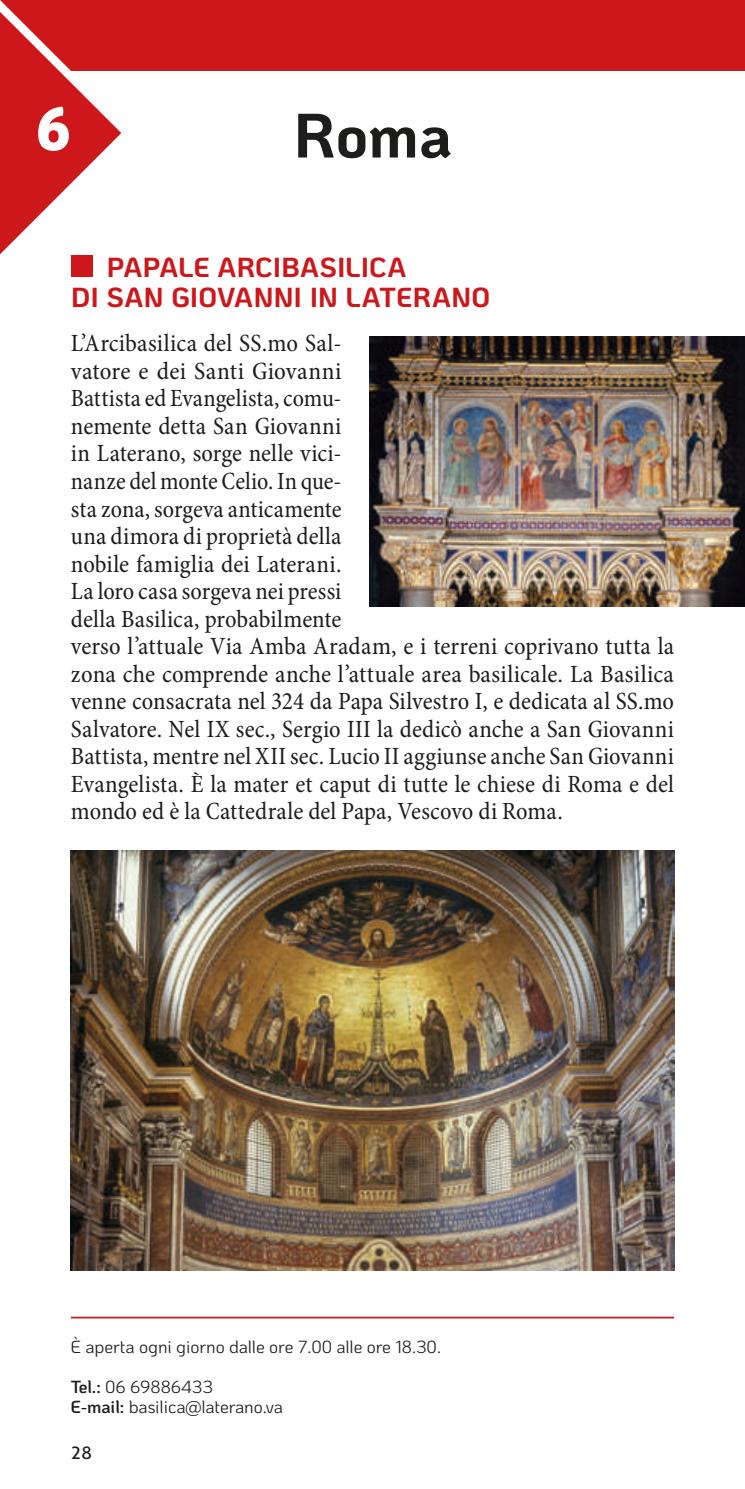
<style>
.page{position:relative;width:745px;height:1489px;background:#fff}
.page>*{position:absolute;margin:0;border:0;box-sizing:border-box;transform-origin:0 0}
.t1{font:700 62.5px "Ko Ho";color:#1d1d1b}
.t2{font:60px "Aller Display";color:#fff}
.t3{font:700 27.5px/30px "Ko Ho";color:#cd171a}
.t4{font:condensed 25px/27.5px "Minion Pro";letter-spacing:.005em;color:#1d1d1b}
.t5{font:17.5px/20px "Ko Ho";letter-spacing:-.005em;color:#1d1d1b}
.t6{font:17.5px "Aller";color:#1d1d1b}
.s1{font-weight:600}
</style>
<div class="page">
<div style="left:0;top:0;width:744px;height:71px;background:#cd171a"></div>
<hr style="left:71px;top:1316px;width:602px;height:2px;background:#cd171a">
<svg style="left:0;top:0;width:121px;height:277px"></svg>
<img style="left:71px;top:850px;width:602px;height:420px">
<img style="left:369px;top:337px;width:375px;height:269px">
<h2 class="t2" style="left:35px;top:91px;width:37px">6</h2>
<h1 class="t1" style="left:293px;top:83px;width:160px">Roma</h1>
<p class="t3" style="left:71px;top:252px;width:420px;text-indent:35px">PAPALE ARCIBASILICA<br>DI SAN GIOVANNI IN LATERANO</p>
<p class="t4" style="left:71px;top:330px;width:604px">L’Arcibasilica del SS.mo Sal-<br>vatore e dei Santi Giovanni<br>Battista ed Evangelista, comu-<br>nemente detta San Giovanni<br>in Laterano, sorge nelle vici-<br>nanze del monte Celio. In que-<br>sta zona, sorgeva anticamente<br>una dimora di proprietà della<br>nobile famiglia dei Laterani.<br>La loro casa sorgeva nei pressi<br>della Basilica, probabilmente<br>verso l’attuale Via Amba Aradam, e i terreni coprivano tutta la zona che comprende anche l’attuale area basilicale. La Basilica venne consacrata nel 324 da Papa Silvestro I, e dedicata al SS.mo Salvatore. Nel IX sec., Sergio III la dedicò anche a San Giovanni Battista, mentre nel XII sec. Lucio II aggiunse anche San Giovanni Evangelista. È la mater et caput di tutte le chiese di Roma e del mondo ed è la Cattedrale del Papa, Vescovo di Roma.</p>
<p class="t5" style="left:71px;top:1336px;width:371px">È aperta ogni giorno dalle ore 7.00 alle ore 18.30.</p>
<p class="t5" style="left:71px;top:1376px;width:213px"><span class="s1">Tel.:</span> 06 69886433<br><span class="s1">E-mail:</span> basilica@laterano.va</p>
<p class="t6" style="left:71px;top:1442px;width:22px">28</p>
</div>
